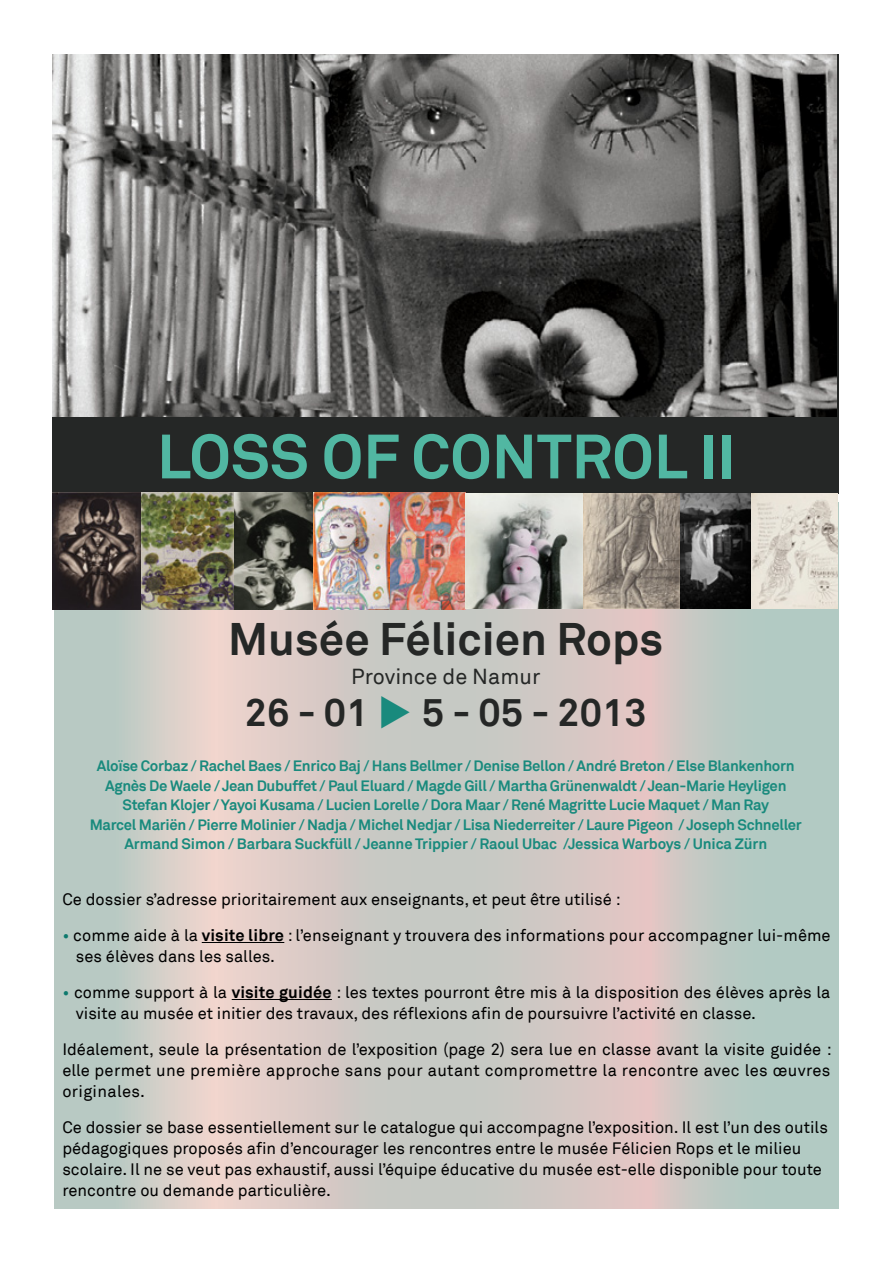
<style>
.page{position:relative;width:893px;height:1263px;background:#fff}
.page>*{position:absolute;margin:0;border:0;box-sizing:border-box;transform-origin:0 0}
.t1{font:700 61.65px "Akkurat";color:#51b7a2}
.t2{font:700 45.6px "Akkurat";color:#252726}
.t3{font:700 39px "Akkurat";color:#252726}
.t4{font:21.75px "Akkurat";color:#252726}
.t5{font:16.5px/21px "Akkurat";color:#000}
.t6{font:700 15px/19.5px "Akkurat";letter-spacing:-.02em;color:#198a7d;text-align:center}
.s1{color:#198a7d}
.s2{color:#0d796d}
.s3{font-weight:700}
</style>
<div class="page">
<div style="left:52px;top:54px;width:787px;height:439px;background:#252726"></div>
<svg style="left:54px;top:502px;width:785px;height:707px;background:#cccac5"></svg>
<img style="left:52px;top:493px;width:628px;height:116px">
<img style="left:668px;top:493px;width:84px;height:115px">
<img style="left:752px;top:493px;width:86px;height:116px">
<img style="left:52px;top:54px;width:784px;height:363px">
<hr style="left:202px;top:942px;width:82px;height:1px;background:#000">
<hr style="left:232px;top:999px;width:100px;height:1px;background:#000">
<h1 class="t1" style="left:157px;top:418px;width:580px">LOSS OF CONTROL II</h1>
<h2 class="t2" style="left:228px;top:610px;width:437px">Musée Félicien Rops</h2>
<h3 class="t4" style="left:351px;top:663px;width:191px">Province de Namur</h3>
<h3 class="t3" style="left:245px;top:688px;width:403px">26 - 01 <span class="s1">◆</span> 5 - 05 - 2013</h3>
<p class="t6" style="left:90px;top:756px;width:714px">Aloïse Corbaz / Rachel Baes / Enrico Baj / Hans Bellmer / Denise Bellon / André Breton / Else Blankenhorn Agnès De Waele / Jean Dubuffet / Paul Eluard / Magde Gill / Martha Grünenwaldt / Jean-Marie Heyligen Stefan Klojer / Yayoi Kusama / Lucien Lorelle / Dora Maar / René Magritte Lucie Maquet / Man Ray<br>Marcel Mariën / Pierre Molinier / Nadja / Michel Nedjar / Lisa Niederreiter / Laure Pigeon / Joseph Schneller Armand Simon / Barbara Suckfüll / Jeanne Trippier / Raoul Ubac /Jessica Warboys / Unica Zürn</p>
<p class="t5" style="left:62px;top:889px;width:560px">Ce dossier s’adresse prioritairement aux enseignants, et peut être utilisé :</p>
<p class="t5" style="left:76px;top:925px;width:756px;text-indent:-13px"><span class="s2">•</span> comme aide à la <span class="s3">visite libre</span> : l’enseignant y trouvera des informations pour accompagner lui-même ses élèves dans les salles.</p>
<p class="t5" style="left:76px;top:982px;width:756px;text-indent:-13px"><span class="s2">•</span> comme support à la <span class="s3">visite guidée</span> : les textes pourront être mis à la disposition des élèves après la visite au musée et initier des travaux, des réflexions afin de poursuivre l’activité en classe.</p>
<p class="t5" style="left:62px;top:1039px;width:771px;text-align:justify">Idéalement, seule la présentation de l’exposition (page 2) sera lue en classe avant la visite guidée : elle permet une première approche sans pour autant compromettre la rencontre avec les œuvres originales.</p>
<p class="t5" style="left:62px;top:1117px;width:767px">Ce dossier se base essentiellement sur le catalogue qui accompagne l’exposition. Il est l’un des outils pédagogiques proposés afin d’encourager les rencontres entre le musée Félicien Rops et le milieu scolaire. Il ne se veut pas exhaustif, aussi l’équipe éducative du musée est-elle disponible pour toute rencontre ou demande particulière.</p>
</div>
